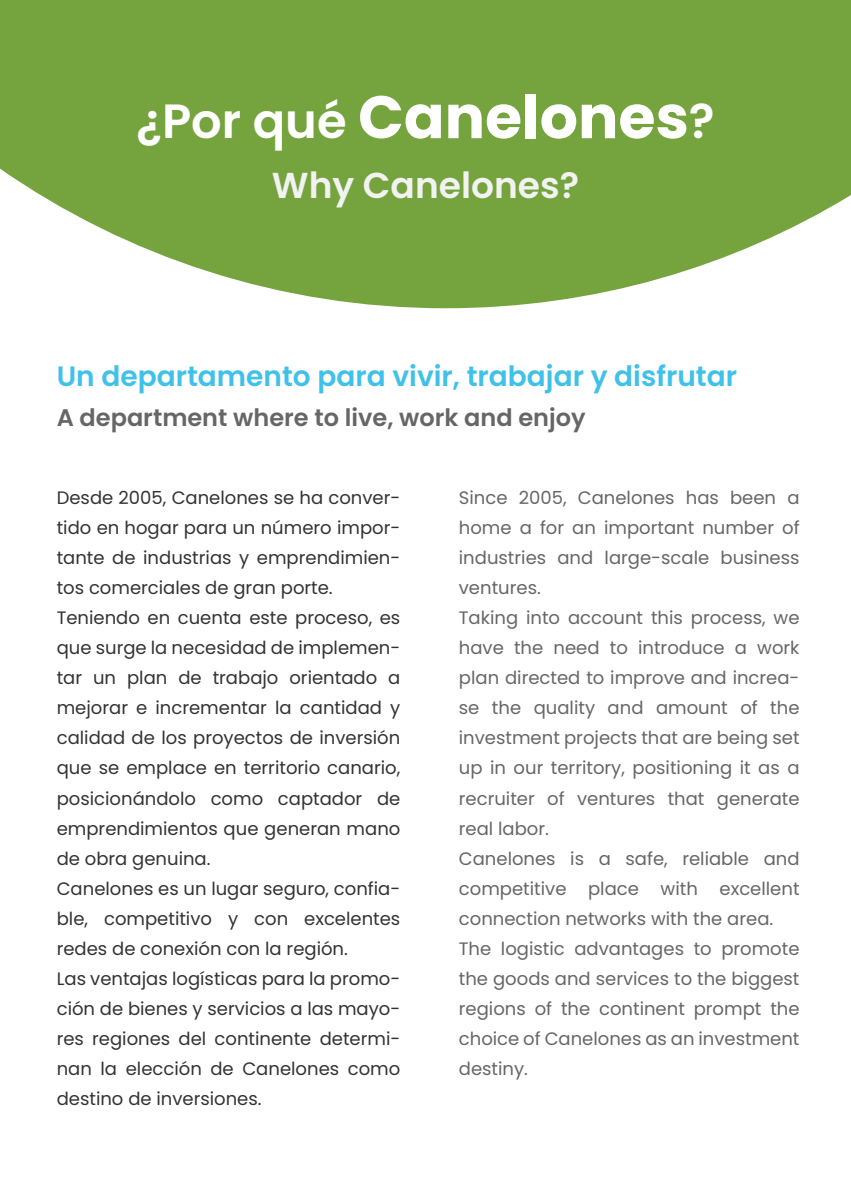
<style>
.page{position:relative;width:851px;height:1191px;background:#fff}
.page>*{position:absolute;margin:0;border:0;box-sizing:border-box;transform-origin:0 0}
.t1{font:700 60px "Poppins";color:#fff}
.t2{font:600 36px "Poppins";color:#f2f2f2}
.t3{font:600 28px "Poppins";color:#3fc1e9}
.t4{font:600 24px "Poppins";color:#666}
.t5{font:18px/30px "Poppins";color:#333}
.t6{font:18px/30px "Poppins";color:#666}
.s1{font-weight:600;font-size:48px}
</style>
<div class="page">
<svg style="left:0;top:0;width:850px;height:308px;background:#87af56"></svg>
<h1 class="t1" style="left:136px;top:82px;width:580px"><span class="s1">¿Por qué</span> Canelones<span class="s1">?</span></h1>
<h2 class="t2" style="left:272px;top:165px;width:309px">Why Canelones?</h2>
<h3 class="t3" style="left:57px;top:360px;width:681px">Un departamento para vivir, trabajar y disfrutar</h3>
<h3 class="t4" style="left:57px;top:403px;width:530px">A department where to live, work and enjoy</h3>
<p class="t5" style="left:57px;top:483px;width:345px">Desde 2005, Canelones se ha conver&shy;tido en hogar para un número impor&shy;tante de industrias y emprendimien&shy;tos comerciales de gran porte.<br>Teniendo en cuenta este proceso, es que surge la necesidad de implemen&shy;tar un plan de trabajo orientado a mejorar e incrementar la cantidad y calidad de los proyectos de inversión que se emplace en territorio canario, posicionándolo como captador de emprendimientos que generan mano de obra genuina.<br>Canelones es un lugar seguro, confia&shy;ble, competitivo y con excelentes redes de conexión con la región.<br>Las ventajas logísticas para la promo&shy;ción de bienes y servicios a las mayo&shy;res regiones del continente determi&shy;nan la elección de Canelones como destino de inversiones.</p>
<p class="t6" style="left:459px;top:483px;width:342px">Since 2005, Canelones has been a home a for an important number of industries and large-scale business ventures.<br>Taking into account this process, we have the need to introduce a work plan directed to improve and increa&shy;se the quality and amount of the investment projects that are being set up in our territory, positioning it as a recruiter of ventures that generate real labor.<br>Canelones is a safe, reliable and competitive place with excellent connection networks with the area.<br>The logistic advantages to promote the goods and services to the biggest regions of the continent prompt the choice of Canelones as an investment destiny.</p>
</div>
